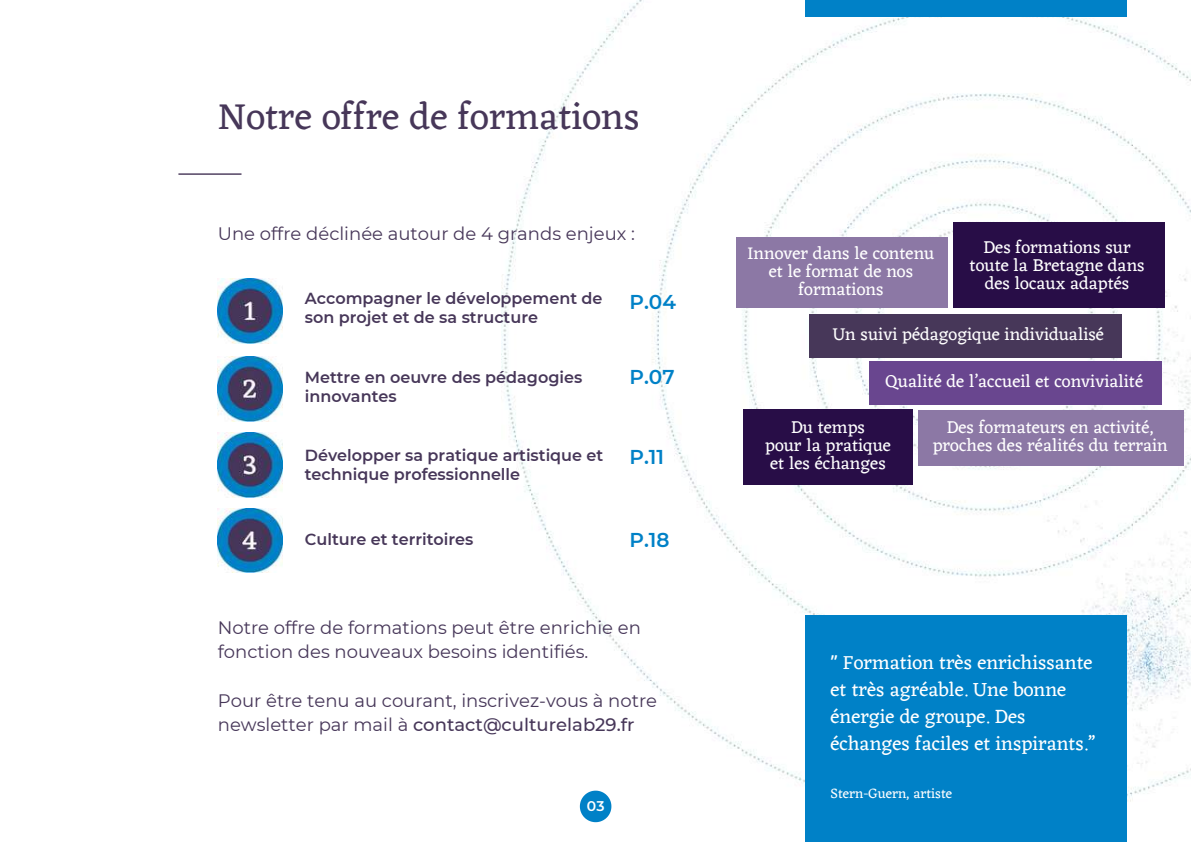
<style>
.page{position:relative;width:1191px;height:842px;background:#fff}
.page>*{position:absolute;margin:0;border:0;box-sizing:border-box;transform-origin:0 0}
.t1{font:38.4px "Eczar";color:#473759}
.t2{font:20px/26.8px "Eczar";color:#fff}
.t3{font:600 20px "Montserrat";color:#0081c7}
.t4{font:18px/24px "Montserrat";color:#473759}
.t5{font:17.8px/17.8px "Eczar";color:#fff;text-align:center}
.t6{font:600 16px/18.6px "Montserrat";color:#473759}
.t7{font:14px "Eczar";color:#fff}
.t8{font:600 14px "Montserrat";color:#fff}
.s1{font-weight:500}
</style>
<div class="page">
<hr style="left:178px;top:173px;width:64px;height:2px;background:#473759">
<img style="left:218px;top:278px;width:64px;height:65px">
<img style="left:218px;top:356px;width:64px;height:65px">
<img style="left:218px;top:433px;width:64px;height:64px">
<img style="left:218px;top:508px;width:64px;height:64px">
<img style="left:502px;top:0;width:689px;height:823px">
<div style="left:953px;top:222px;width:211px;height:86px;background:#280d47"></div>
<div style="left:737px;top:237px;width:211px;height:70px;background:#8c78a5"></div>
<div style="left:810px;top:314px;width:312px;height:43px;background:#473759"></div>
<div style="left:869px;top:361px;width:292px;height:43px;background:#69468f"></div>
<div style="left:743px;top:410px;width:170px;height:75px;background:#280d47"></div>
<div style="left:918px;top:410px;width:266px;height:55px;background:#8c78a5"></div>
<div style="left:805px;top:0;width:322px;height:16px;background:#0081c7"></div>
<div style="left:805px;top:615px;width:322px;height:226px;background:#0081c7"></div>
<svg style="left:580px;top:790px;width:31px;height:32px"></svg>
<h1 class="t1" style="left:218px;top:93px;width:424px">Notre offre de formations</h1>
<p class="t4" style="left:218px;top:221px;width:419px">Une offre déclinée autour de 4 grands enjeux :</p>
<p class="t6" style="left:305px;top:289px;width:299px">Accompagner le développement de son projet et de sa structure</p>
<p class="t3" style="left:630px;top:289px;width:48px">P.04</p>
<p class="t6" style="left:305px;top:368px;width:279px">Mettre en oeuvre des pédagogies innovantes</p>
<p class="t3" style="left:630px;top:365px;width:47px">P.07</p>
<p class="t6" style="left:305px;top:446px;width:300px">Développer sa pratique artistique et technique professionnelle</p>
<p class="t3" style="left:630px;top:445px;width:36px">P.11</p>
<p class="t6" style="left:305px;top:529px;width:170px">Culture et territoires</p>
<p class="t3" style="left:630px;top:528px;width:42px">P.18</p>
<p class="t4" style="left:218px;top:616px;width:425px">Notre offre de formations peut être enrichie en fonction des nouveaux besoins identifiés.</p>
<p class="t4" style="left:218px;top:688px;width:441px">Pour être tenu au courant, inscrivez-vous à notre newsletter par mail à <span class="s1">contact@culturelab29.fr</span></p>
<p class="t8" style="left:587px;top:797px;width:19px">03</p>
<p class="t5" style="left:970px;top:238px;width:177px">Des formations sur toute la Bretagne dans des locaux adaptés</p>
<p class="t5" style="left:833px;top:324px;width:273px">Un suivi pédagogique individualisé</p>
<p class="t5" style="left:886px;top:371px;width:259px">Qualité de l’accueil et convivialité</p>
<p class="t5" style="left:765px;top:417px;width:127px">Du temps<br>pour la pratique et les échanges</p>
<p class="t5" style="left:933px;top:417px;width:236px">Des formateurs en activité, proches des réalités du terrain</p>
<p class="t5" style="left:748px;top:244px;width:188px">Innover dans le contenu et le format de nos formations</p>
<p class="t2" style="left:831px;top:648px;width:266px">" Formation très enrichissante et très agréable. Une bonne énergie de groupe. Des échanges faciles et inspirants.”</p>
<p class="t7" style="left:831px;top:784px;width:123px">Stern-Guern, artiste</p>
</div>
